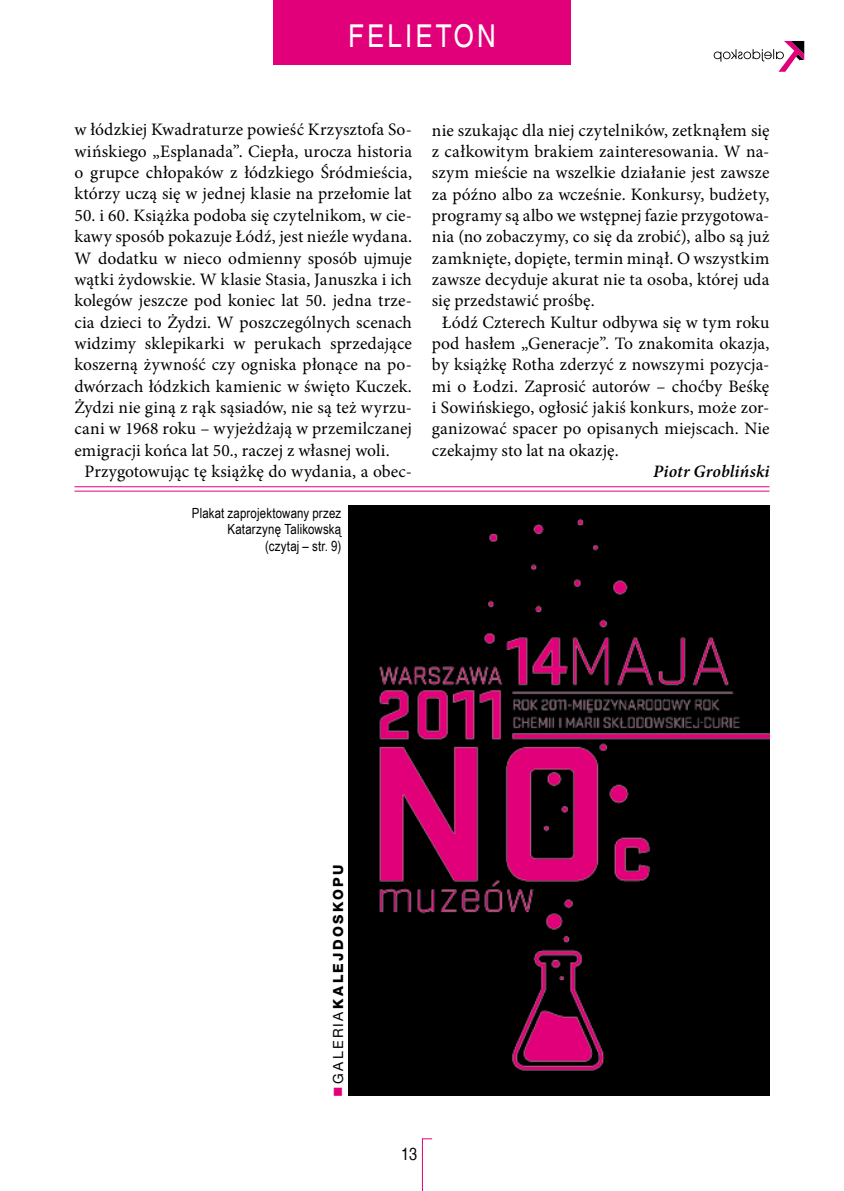
<style>
.page{position:relative;width:844px;height:1191px;background:#fff}
.page>*{position:absolute;margin:0;border:0;box-sizing:border-box;transform-origin:0 0}
.t1{font:31.5px "Nimbus San LCE Reg Con";letter-spacing:.1em;color:#fff}
.t2{font:17.5px/21.3px "Minion Pro";letter-spacing:.005em;color:#000;text-align:justify}
.t3{font:italic 600 17.5px "Minion Pro";letter-spacing:.005em;color:#000}
.t4{font:17.5px "Nimbus San LCE Reg Con";color:#000}
.t5{font:14px/16.8px "Arial Narrow";letter-spacing:.01em;color:#000;text-align:right}
.t6{font:800 14px "Helvetica Neue LT Pro";letter-spacing:.165em;color:#000}
.s1{color:#e2007a}
.s2{font-weight:400}
</style>
<div class="page">
<hr style="left:422px;top:1138px;width:1px;height:53px;background:#e2007a">
<svg style="left:713px;top:41px;width:91px;height:31px"></svg>
<div style="left:273px;top:0;width:297px;height:64px;background:#e2007a"></div>
<hr style="left:74px;top:486px;width:695px;height:1px;background:#e2007a">
<hr style="left:74px;top:491px;width:695px;height:1px;background:#e2007a">
<img style="left:349px;top:505px;width:420px;height:590px">
<h1 class="t1" style="left:348px;top:17px;width:149px">FELIETON</h1>
<p class="t2" style="left:74px;top:119px;width:339px">w łódzkiej Kwadraturze powieść Krzysztofa So&shy;wińskiego „Esplanada”. Ciepła, urocza historia o grupce chłopaków z łódzkiego Śródmieścia, którzy uczą się w jednej klasie na przełomie lat</p>
<p class="t2" style="left:74px;top:205px;width:339px">50. i 60. Książka podoba się czytelnikom, w cie-</p>
<p class="t2" style="left:74px;top:226px;width:339px">kawy sposób pokazuje Łódź, jest nieźle wydana.</p>
<p class="t2" style="left:74px;top:247px;width:339px">W dodatku w nieco odmienny sposób ujmuje</p>
<p class="t2" style="left:74px;top:269px;width:339px">wątki żydowskie. W klasie Stasia, Januszka i ich</p>
<p class="t2" style="left:74px;top:290px;width:339px">kolegów jeszcze pod koniec lat 50. jedna trze-</p>
<p class="t2" style="left:74px;top:311px;width:339px">cia dzieci to Żydzi. W poszczególnych scenach</p>
<p class="t2" style="left:74px;top:333px;width:339px">widzimy sklepikarki w perukach sprzedające</p>
<p class="t2" style="left:74px;top:354px;width:339px">koszerną żywność czy ogniska płonące na po-</p>
<p class="t2" style="left:74px;top:375px;width:339px">dwórzach łódzkich kamienic w święto Kuczek.</p>
<p class="t2" style="left:74px;top:397px;width:339px">Żydzi nie giną z rąk sąsiadów, nie są też wyrzu-</p>
<p class="t2" style="left:74px;top:418px;width:339px">cani w 1968 roku – wyjeżdżają w przemilczanej</p>
<p class="t2" style="left:74px;top:439px;width:316px">emigracji końca lat 50., raczej z własnej woli.</p>
<p class="t2" style="left:84px;top:461px;width:329px">Przygotowując tę książkę do wydania, a obec-</p>
<p class="t5" style="left:192px;top:504px;width:151px">Plakat zaprojektowany przez<br>Katarzynę Talikowską (czytaj – str. 9)</p>
<p class="t2" style="left:432px;top:119px;width:339px">nie szukając dla niej czytelników, zetknąłem się</p>
<p class="t2" style="left:432px;top:141px;width:339px">z całkowitym brakiem zainteresowania. W na-</p>
<p class="t2" style="left:432px;top:162px;width:339px">szym mieście na wszelkie działanie jest zawsze</p>
<p class="t2" style="left:432px;top:183px;width:339px">za późno albo za wcześnie. Konkursy, budżety,</p>
<p class="t2" style="left:432px;top:205px;width:339px">programy są albo we wstępnej fazie przygotowa-</p>
<p class="t2" style="left:432px;top:226px;width:339px">nia (no zobaczymy, co się da zrobić), albo są już</p>
<p class="t2" style="left:432px;top:247px;width:339px">zamknięte, dopięte, termin minął. O wszystkim</p>
<p class="t2" style="left:432px;top:269px;width:339px">zawsze decyduje akurat nie ta osoba, której uda</p>
<p class="t2" style="left:432px;top:290px;width:164px">się przedstawić prośbę.</p>
<p class="t2" style="left:442px;top:311px;width:329px">Łódź Czterech Kultur odbywa się w tym roku</p>
<p class="t2" style="left:432px;top:333px;width:339px">pod hasłem „Generacje”. To znakomita okazja,</p>
<p class="t2" style="left:432px;top:354px;width:339px">by książkę Rotha zderzyć z nowszymi pozycja-</p>
<p class="t2" style="left:432px;top:375px;width:339px">mi o Łodzi. Zaprosić autorów – choćby Beśkę</p>
<p class="t2" style="left:432px;top:397px;width:339px">i Sowińskiego, ogłosić jakiś konkurs, może zor-</p>
<p class="t2" style="left:432px;top:418px;width:339px">ganizować spacer po opisanych miejscach. Nie</p>
<p class="t2" style="left:432px;top:439px;width:188px">czekajmy sto lat na okazję.</p>
<p class="t3" style="left:653px;top:459px;width:118px">Piotr Grobliński</p>
<p class="t6" style="left:330px;top:1097px;width:234px;rotate:-90deg"><span class="s1">■</span><span class="s2">GALERIA</span>KALEJDOSKOPU</p>
<p class="t4" style="left:401px;top:1143px;width:17px">13</p>
</div>
